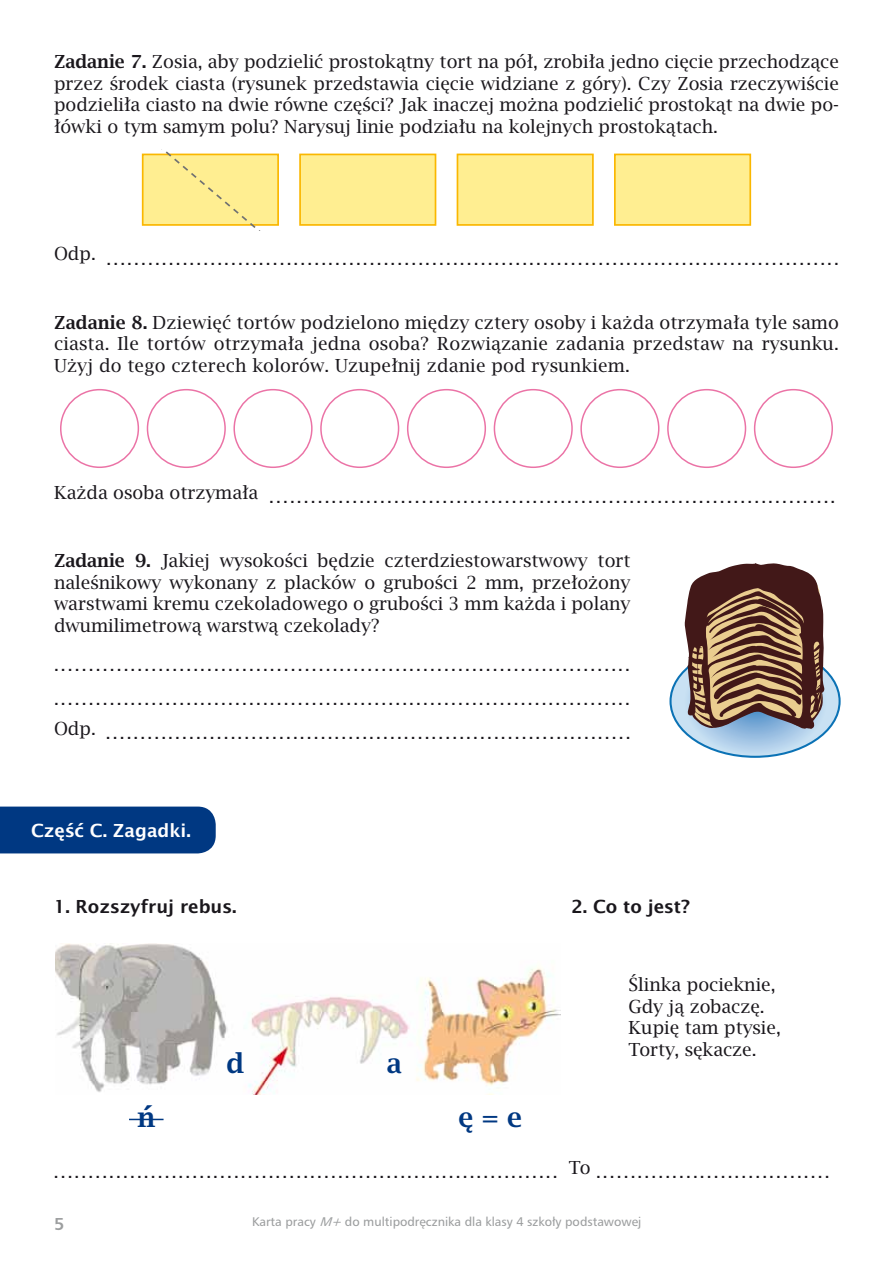
<style>
.page{position:relative;width:893px;height:1263px;background:#fff}
.page>*{position:absolute;margin:0;border:0;box-sizing:border-box;transform-origin:0 0}
.t1{font:600 27px "Quasi Lucida Bright";color:#003882}
.t2{font:18px/21.6px "Quasi Lucida Bright";color:#1a171c;text-align:justify}
.t3{font:600 18px "Quasi Lucida Sans";color:#1a171c}
.t4{font:600 18px "Quasi Lucida Sans";color:#fff}
.t5{font:700 16.5px "Humnst 777 PL";color:#9c9e9f}
.t6{font:12px "Humnst 777 PL";color:#9c9e9f}
.s1{font-weight:600}
.s2{font-style:italic}
</style>
<div class="page">
<img style="left:55px;top:943px;width:505px;height:152px">
<hr style="left:129px;top:1119px;width:35px;height:1px;background:#003882">
<div style="left:143px;top:154px;width:135px;height:71px;background:#ffee91"></div>
<div style="left:142px;top:154px;width:137px;height:72px;border:2px solid #fab700"></div>
<div style="left:299px;top:154px;width:137px;height:72px;background:#ffee91;border:2px solid #fab700"></div>
<div style="left:457px;top:154px;width:137px;height:72px;background:#ffee91;border:2px solid #fab700"></div>
<div style="left:615px;top:154px;width:135px;height:71px;background:#ffee91"></div>
<div style="left:614px;top:154px;width:137px;height:72px;border:2px solid #fab700"></div>
<svg style="left:158px;top:149px;width:106px;height:79px"></svg>
<div style="left:60px;top:389px;width:79px;height:79px;border:2px solid #eb73a6;border-radius:50%"></div>
<div style="left:147px;top:389px;width:79px;height:79px;border:2px solid #eb73a6;border-radius:50%"></div>
<div style="left:233px;top:389px;width:80px;height:79px;border:2px solid #eb73a6;border-radius:50%"></div>
<div style="left:320px;top:389px;width:79px;height:79px;border:2px solid #eb73a6;border-radius:50%"></div>
<div style="left:407px;top:389px;width:79px;height:79px;border:2px solid #eb73a6;border-radius:50%"></div>
<div style="left:494px;top:389px;width:79px;height:79px;border:2px solid #eb73a6;border-radius:50%"></div>
<div style="left:580px;top:389px;width:79px;height:79px;border:2px solid #eb73a6;border-radius:50%"></div>
<div style="left:667px;top:389px;width:79px;height:79px;border:2px solid #eb73a6;border-radius:50%"></div>
<div style="left:754px;top:389px;width:79px;height:79px;border:2px solid #eb73a6;border-radius:50%"></div>
<div style="left:0;top:806px;width:216px;height:47px;background:#003882"></div>
<svg style="left:670px;top:563px;width:170px;height:194px"></svg>
<p class="t2" style="left:54px;top:51px;width:786px"><span class="s1">Zadanie 7.</span> Zosia, aby podzielić prostokątny tort na pół, zrobiła jedno cięcie przechodzące przez środek ciasta (rysunek przedstawia cięcie widziane z góry). Czy Zosia rzeczywiście podzieliła ciasto na dwie równe części? Jak inaczej można podzielić prostokąt na dwie po&shy;łówki o tym samym polu? Narysuj linie podziału na kolejnych prostokątach.</p>
<p class="t2" style="left:54px;top:247px;width:786px">Odp. ..........................................................................................................</p>
<p class="t2" style="left:54px;top:311px;width:786px"><span class="s1">Zadanie 8.</span> Dziewięć tortów podzielono między cztery osoby i każda otrzymała tyle samo ciasta. Ile tortów otrzymała jedna osoba? Rozwiązanie zadania przedstaw na rysunku.<br>Użyj do tego czterech kolorów. Uzupełnij zdanie pod rysunkiem.</p>
<p class="t2" style="left:54px;top:486px;width:783px">Każda osoba otrzymała ..................................................................................</p>
<p class="t2" style="left:54px;top:550px;width:578px"><span class="s1">Zadanie 9.</span> Jakiej wysokości będzie czterdziestowarstwowy tort naleśnikowy wykonany z placków o grubości 2 mm, przełożony warstwami kremu czekoladowego o grubości 3 mm każda i polany dwumilimetrową warstwą czekolady?</p>
<p class="t2" style="left:54px;top:647px;width:578px;line-height:34.2px">................................................................................... ...................................................................................<br>Odp. ............................................................................</p>
<p class="t4" style="left:31px;top:820px;width:161px">Część C. Zagadki.</p>
<p class="t3" style="left:54px;top:896px;width:184px">1. Rozszyfruj rebus.</p>
<p class="t3" style="left:571px;top:896px;width:120px">2. Co to jest?</p>
<h1 class="t1" style="left:227px;top:1047px;width:19px">d</h1>
<h1 class="t1" style="left:387px;top:1047px;width:17px">a</h1>
<p class="t2" style="left:628px;top:974px;width:154px;text-align:left">Ślinka pocieknie,<br>Gdy ją zobaczę.<br>Kupię tam ptysie,<br>Torty, sękacze.</p>
<h1 class="t1" style="left:137px;top:1101px;width:19px">ń</h1>
<h1 class="t1" style="left:458px;top:1101px;width:66px">ę = e</h1>
<p class="t2" style="left:54px;top:1161px;width:777px">......................................................................... To ..................................</p>
<p class="t5" style="left:54px;top:1212px;width:12px">5</p>
<p class="t6" style="left:252px;top:1214px;width:391px">Karta pracy <span class="s2">M+</span> do multipodręcznika dla klasy 4 szkoły podstawowej</p>
</div>
